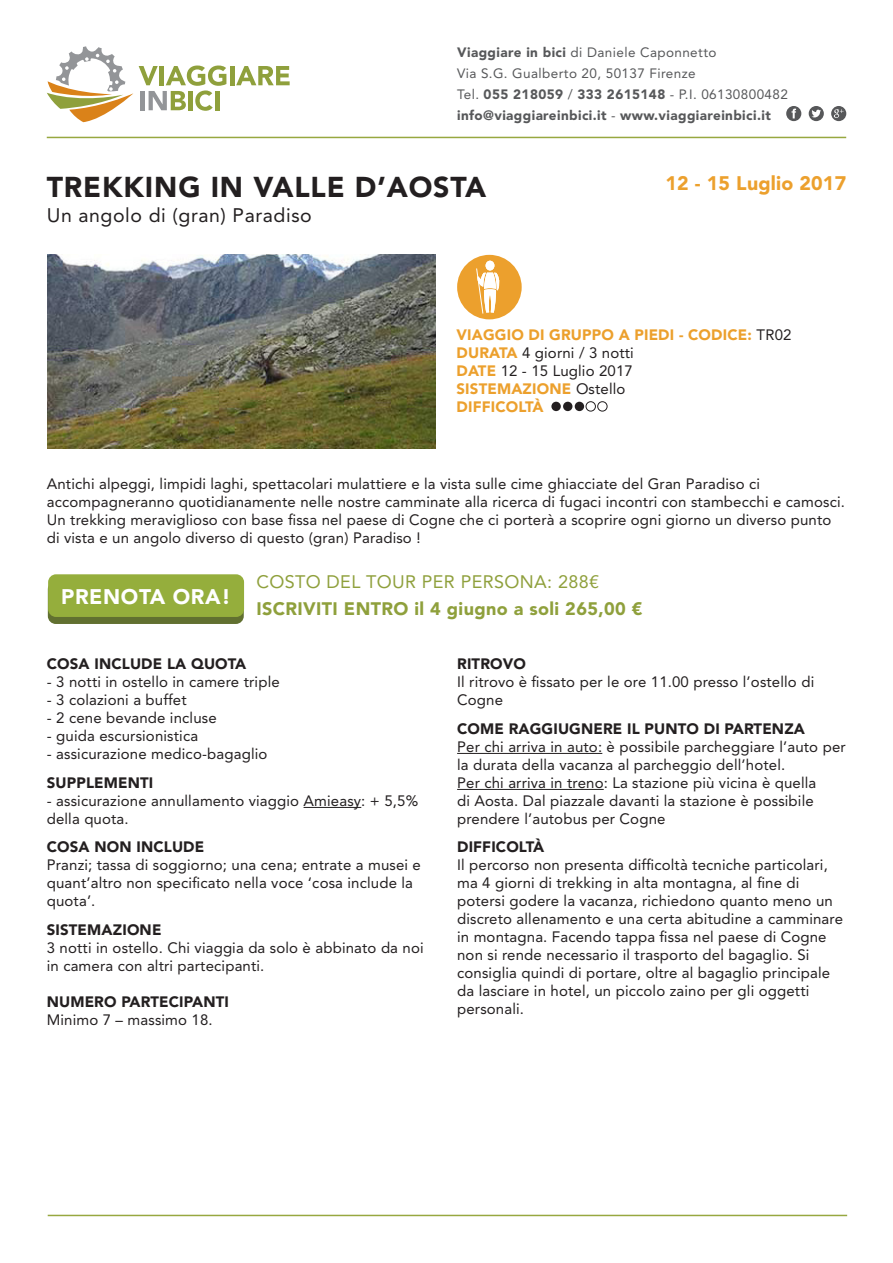
<style>
.page{position:relative;width:893px;height:1263px;background:#fff}
.page>*{position:absolute;margin:0;border:0;box-sizing:border-box;transform-origin:0 0}
.t1{font:900 28.5px "Avenir LT Std";letter-spacing:.03em;color:#231f20}
.t2{font:900 21px "Avenir LT Std";letter-spacing:.03em;color:#fff}
.t3{font:19.5px "Avenir LT Std";letter-spacing:.03em;color:#231f20}
.t4{font:900 19.5px "Avenir LT Std";letter-spacing:.01em;color:#eca02d}
.t5{font:900 18px/27px "Avenir LT Std";letter-spacing:.02em;color:#8fa03c}
.t6{font:15px/18px "Avenir LT Std";letter-spacing:.01em;color:#231f20}
.t7{font:900 15px "Avenir LT Std";letter-spacing:.01em;color:#231f20}
.t8{font:900 15px "Avenir LT Std";letter-spacing:.01em;color:#eca02d}
.t9{font:13.5px "Avenir LT Std";letter-spacing:.03em;color:#57585a}
.t10{font:900 13.5px "Avenir LT Std";letter-spacing:.03em;color:#57585a}
.s1{font-weight:900}
.s2{font-weight:400}
.s3{font-weight:400;color:#231f20}
.s4{font-weight:900;color:#eca02d}
</style>
<div class="page">
<hr style="left:48px;top:1215px;width:799px;height:1px;background:#97a840">
<hr style="left:47px;top:137px;width:799px;height:1px;background:#97a840">
<svg style="left:47px;top:46px;width:86px;height:76px"></svg>
<hr style="left:230px;top:66px;width:4px;height:19px;background:#8fa03c">
<svg style="left:236px;top:66px;width:54px;height:19px"></svg>
<svg style="left:139px;top:66px;width:87px;height:45px"></svg>
<hr style="left:215px;top:91px;width:4px;height:19px;background:#8fa03c">
<svg style="left:786px;top:106px;width:15px;height:15px"></svg>
<svg style="left:809px;top:106px;width:15px;height:15px"></svg>
<svg style="left:831px;top:106px;width:15px;height:15px"></svg>
<img style="left:48px;top:255px;width:388px;height:193px">
<div style="left:551px;top:402px;width:10px;height:9px;background:#231f20;border-radius:50%"></div>
<div style="left:563px;top:402px;width:9px;height:9px;background:#231f20;border-radius:50%"></div>
<hr style="left:304px;top:807px;width:57px;height:1px;background:#231f20">
<hr style="left:457px;top:753px;width:145px;height:1px;background:#231f20">
<hr style="left:457px;top:789px;width:147px;height:1px;background:#231f20">
<div style="left:597px;top:401px;width:10px;height:10px;border:1px solid #231f20;border-radius:50%"></div>
<div style="left:48px;top:581px;width:196px;height:43px;background:#617030;border-radius:8px"></div>
<div style="left:48px;top:574px;width:196px;height:43px;background:#95ae3c;border-radius:8px"></div>
<div style="left:586px;top:401px;width:10px;height:10px;border:1px solid #231f20;border-radius:50%"></div>
<svg style="left:457px;top:255px;width:65px;height:64px"></svg>
<div style="left:575px;top:402px;width:9px;height:9px;background:#231f20;border-radius:50%"></div>
<p class="t9" style="left:457px;top:45px;width:261px"><span class="s1">Viaggiare in bici</span> di Daniele Caponnetto</p>
<p class="t9" style="left:457px;top:66px;width:240px">Via S.G. Gualberto 20, 50137 Firenze</p>
<p class="t9" style="left:457px;top:87px;width:332px">Tel. <span class="s1">055 218059</span> / <span class="s1">333 2615148</span> - P.I. 06130800482</p>
<p class="t10" style="left:457px;top:108px;width:315px">info@viaggiareinbici.it <span class="s2">-</span> www.viaggiareinbici.it</p>
<p class="t1" style="left:47px;top:169px;width:441px">TREKKING IN VALLE D’AOSTA</p>
<p class="t3" style="left:47px;top:204px;width:267px">Un angolo di (gran) Paradiso</p>
<p class="t4" style="left:665px;top:171px;width:182px">12 - 15 Luglio 2017</p>
<p class="t8" style="left:457px;top:326px;width:336px">VIAGGIO DI GRUPPO A PIEDI - CODICE: <span class="s3">TR02</span></p>
<p class="t6" style="left:457px;top:344px;width:179px"><span class="s4">DURATA</span> 4 giorni / 3 notti</p>
<p class="t6" style="left:457px;top:362px;width:178px"><span class="s4">DATE</span> 12 - 15 Luglio 2017</p>
<p class="t8" style="left:457px;top:380px;width:170px">SISTEMAZIONE <span class="s3">Ostello</span></p>
<p class="t8" style="left:457px;top:398px;width:89px">DIFFICOLTÀ</p>
<p class="t6" style="left:47px;top:475px;width:800px">Antichi alpeggi, limpidi laghi, spettacolari mulattiere e la vista sulle cime ghiacciate del Gran Paradiso ci accompagneranno quotidianamente nelle nostre camminate alla ricerca di fugaci incontri con stambecchi e camosci.<br>Un trekking meraviglioso con base fissa nel paese di Cogne che ci porterà a scoprire ogni giorno un diverso punto di vista e un angolo diverso di questo (gran) Paradiso !</p>
<p class="t2" style="left:61px;top:584px;width:171px">PRENOTA ORA!</p>
<p class="t5" style="left:256px;top:568px;width:387px"><span class="s2">COSTO DEL TOUR PER PERSONA: 288€<br></span>ISCRIVITI ENTRO il 4 giugno a soli 265,00 €</p>
<p class="t7" style="left:47px;top:655px;width:201px">COSA INCLUDE LA QUOTA</p>
<p class="t6" style="left:47px;top:673px;width:234px">- 3 notti in ostello in camere triple</p>
<p class="t6" style="left:47px;top:691px;width:141px">- 3 colazioni a buffet</p>
<p class="t6" style="left:47px;top:709px;width:171px">- 2 cene bevande incluse</p>
<p class="t6" style="left:47px;top:727px;width:153px">- guida escursionistica</p>
<p class="t6" style="left:47px;top:745px;width:222px">- assicurazione medico-bagaglio</p>
<p class="t7" style="left:47px;top:774px;width:108px">SUPPLEMENTI</p>
<p class="t6" style="left:47px;top:792px;width:373px">- assicurazione annullamento viaggio Amieasy: + 5,5% della quota.</p>
<p class="t7" style="left:47px;top:838px;width:159px">COSA NON INCLUDE</p>
<p class="t6" style="left:47px;top:856px;width:376px">Pranzi; tassa di soggiorno; una cena; entrate a musei e quant’altro non specificato nella voce ‘cosa include la quota’.</p>
<p class="t7" style="left:47px;top:921px;width:116px">SISTEMAZIONE</p>
<p class="t6" style="left:47px;top:939px;width:378px">3 notti in ostello. Chi viaggia da solo è abbinato da noi in camera con altri partecipanti.</p>
<p class="t7" style="left:47px;top:993px;width:184px">NUMERO PARTECIPANTI</p>
<p class="t6" style="left:47px;top:1011px;width:167px">Minimo 7 – massimo 18.</p>
<p class="t7" style="left:457px;top:655px;width:70px">RITROVO</p>
<p class="t6" style="left:457px;top:673px;width:359px">Il ritrovo è fissato per le ore 11.00 presso l’ostello di<br>Cogne</p>
<p class="t7" style="left:457px;top:720px;width:349px">COME RAGGIUGNERE IL PUNTO DI PARTENZA</p>
<p class="t6" style="left:457px;top:738px;width:390px">Per chi arriva in auto: è possibile parcheggiare l’auto per la durata della vacanza al parcheggio dell’hotel.</p>
<p class="t6" style="left:457px;top:774px;width:361px">Per chi arriva in treno: La stazione più vicina è quella di Aosta. Dal piazzale davanti la stazione è possibile prendere l’autobus per Cogne</p>
<p class="t7" style="left:457px;top:838px;width:89px">DIFFICOLTÀ</p>
<p class="t6" style="left:457px;top:856px;width:387px">Il percorso non presenta difficoltà tecniche particolari, ma 4 giorni di trekking in alta montagna, al fine di potersi godere la vacanza, richiedono quanto meno un discreto allenamento e una certa abitudine a camminare in montagna. Facendo tappa fissa nel paese di Cogne non si rende necessario il trasporto del bagaglio. Si consiglia quindi di portare, oltre al bagaglio principale da lasciare in hotel, un piccolo zaino per gli oggetti personali.</p>
</div>
